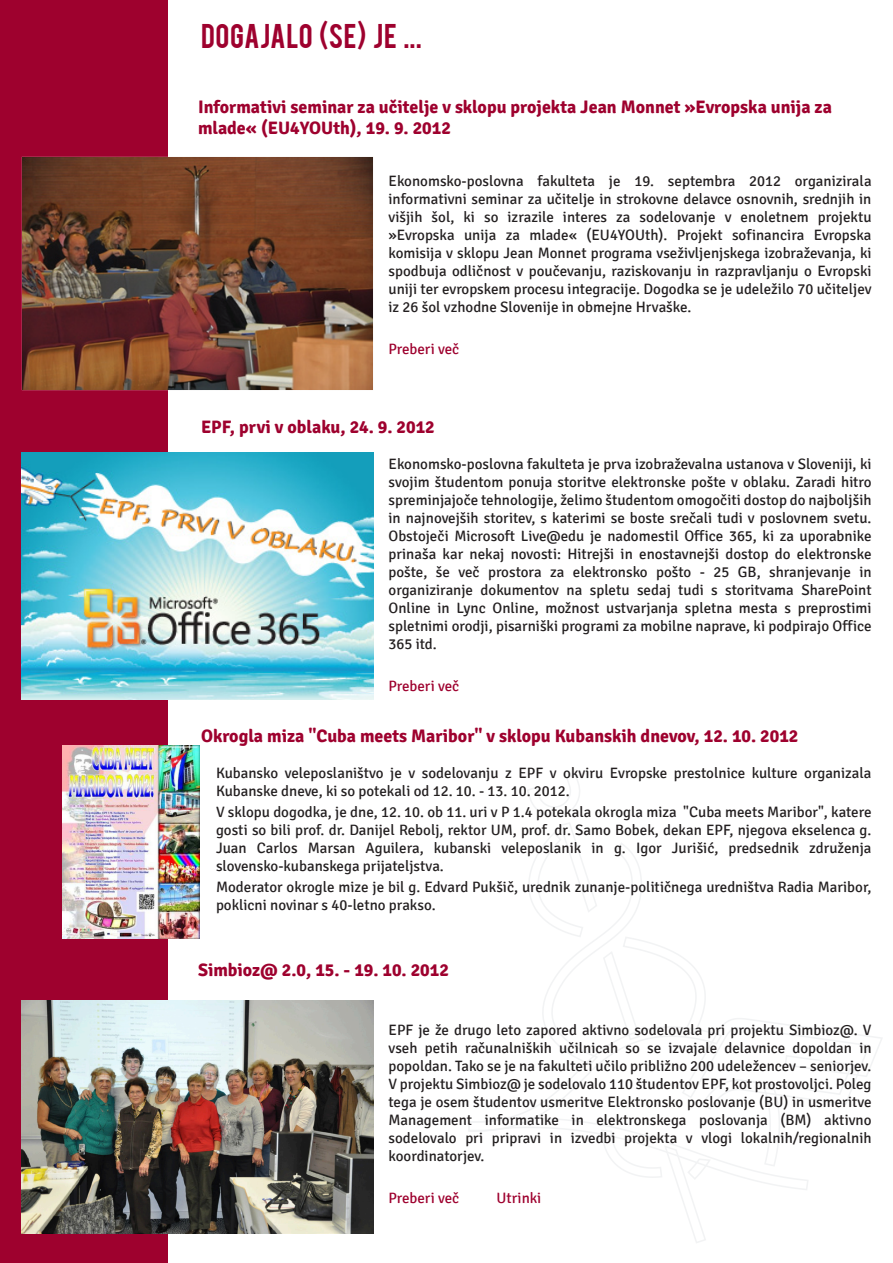
<style>
.page{position:relative;width:893px;height:1263px;background:#fff}
.page>*{position:absolute;margin:0;border:0;box-sizing:border-box;transform-origin:0 0}
.t1{font:27px "Bebas";letter-spacing:.02em;color:#9e012e}
.t2{font:700 18px/21.6px "Signika";color:#9e012e}
.t3{font:15px/18px "Signika";color:#231f20;text-align:justify}
.t4{font:15px "Signika";color:#9e012e}
</style>
<div class="page">
<svg style="left:468px;top:774px;width:414px;height:469px"></svg>
<div style="left:0;top:0;width:168px;height:1263px;background:#9e012e"></div>
<img style="left:21px;top:156px;width:352px;height:235px">
<img style="left:21px;top:1000px;width:353px;height:234px">
<img style="left:21px;top:453px;width:353px;height:246px">
<img style="left:63px;top:745px;width:137px;height:194px">
<h1 class="t1" style="left:201px;top:16px;width:222px">DOGAJALO (SE) JE ...</h1>
<p class="t2" style="left:198px;top:96px;width:635px">Informativi seminar za učitelje v sklopu projekta Jean Monnet »Evropska unija za mlade« (EU4YOUth), 19. 9. 2012</p>
<p class="t3" style="left:388px;top:172px;width:485px">Ekonomsko-poslovna fakulteta je 19. septembra 2012 organizirala informativni seminar za učitelje in strokovne delavce osnovnih, srednjih in višjih šol, ki so izrazile interes za sodelovanje v enoletnem projektu »Evropska unija za mlade« (EU4YOUth). Projekt sofinancira Evropska komisija v sklopu Jean Monnet programa vseživljenjskega izobraževanja, ki spodbuja odličnost v poučevanju, raziskovanju in razpravljanju o Evropski uniji ter evropskem procesu integracije. Dogodka se je udeležilo 70 učiteljev iz 26 šol vzhodne Slovenije in obmejne Hrvaške.</p>
<p class="t4" style="left:388px;top:340px;width:72px">Preberi več</p>
<p class="t2" style="left:201px;top:417px;width:235px">EPF, prvi v oblaku, 24. 9. 2012</p>
<p class="t3" style="left:389px;top:455px;width:485px">Ekonomsko-poslovna fakulteta je prva izobraževalna ustanova v Sloveniji, ki svojim študentom ponuja storitve elektronske pošte v oblaku. Zaradi hitro spreminjajoče tehnologije, želimo študentom omogočiti dostop do najboljših in najnovejših storitev, s katerimi se boste srečali tudi v poslovnem svetu.<br>Obstoječi Microsoft Live@edu je nadomestil Office 365, ki za uporabnike prinaša kar nekaj novosti: Hitrejši in enostavnejši dostop do elektronske pošte, še več prostora za elektronsko pošto - 25 GB, shranjevanje in organiziranje dokumentov na spletu sedaj tudi s storitvama SharePoint Online in Lync Online, možnost ustvarjanja spletna mesta s preprostimi spletnimi orodji, pisarniški programi za mobilne naprave, ki podpirajo Office 365 itd.</p>
<p class="t4" style="left:389px;top:678px;width:72px">Preberi več</p>
<p class="t2" style="left:201px;top:725px;width:599px">Okrogla miza "Cuba meets Maribor" v sklopu Kubanskih dnevov, 12. 10. 2012</p>
<p class="t3" style="left:216px;top:764px;width:657px">Kubansko veleposlaništvo je v sodelovanju z EPF v okviru Evropske prestolnice kulture organizala<br>Kubanske dneve, ki so potekali od 12. 10. - 13. 10. 2012.</p>
<p class="t3" style="left:216px;top:803px;width:657px">V sklopu dogodka, je dne, 12. 10. ob 11. uri v P 1.4 potekala okrogla miza "Cuba meets Maribor", katere gosti so bili prof. dr. Danijel Rebolj, rektor UM, prof. dr. Samo Bobek, dekan EPF, njegova ekselenca g.<br>Juan Carlos Marsan Aguilera, kubanski veleposlanik in g. Igor Jurišić, predsednik združenja slovensko-kubanskega prijateljstva.</p>
<p class="t3" style="left:216px;top:878px;width:657px">Moderator okrogle mize je bil g. Edvard Pukšič, urednik zunanje-političnega uredništva Radia Maribor, poklicni novinar s 40-letno prakso.</p>
<p class="t2" style="left:198px;top:959px;width:252px">Simbioz@ 2.0, 15. - 19. 10. 2012</p>
<p class="t3" style="left:388px;top:1021px;width:485px">EPF je že drugo leto zapored aktivno sodelovala pri projektu Simbioz@. V vseh petih računalniških učilnicah so se izvajale delavnice dopoldan in popoldan. Tako se je na fakulteti učilo približno 200 udeležencev – seniorjev.<br>V projektu Simbioz@ je sodelovalo 110 študentov EPF, kot prostovoljci. Poleg tega je osem študentov usmeritve Elektronsko poslovanje (BU) in usmeritve Management informatike in elektronskega poslovanja (BM) aktivno sodelovalo pri pripravi in izvedbi projekta v vlogi lokalnih/regionalnih koordinatorjev.</p>
<p class="t4" style="left:388px;top:1189px;width:72px">Preberi več</p>
<p class="t4" style="left:496px;top:1189px;width:46px">Utrinki</p>
</div>
